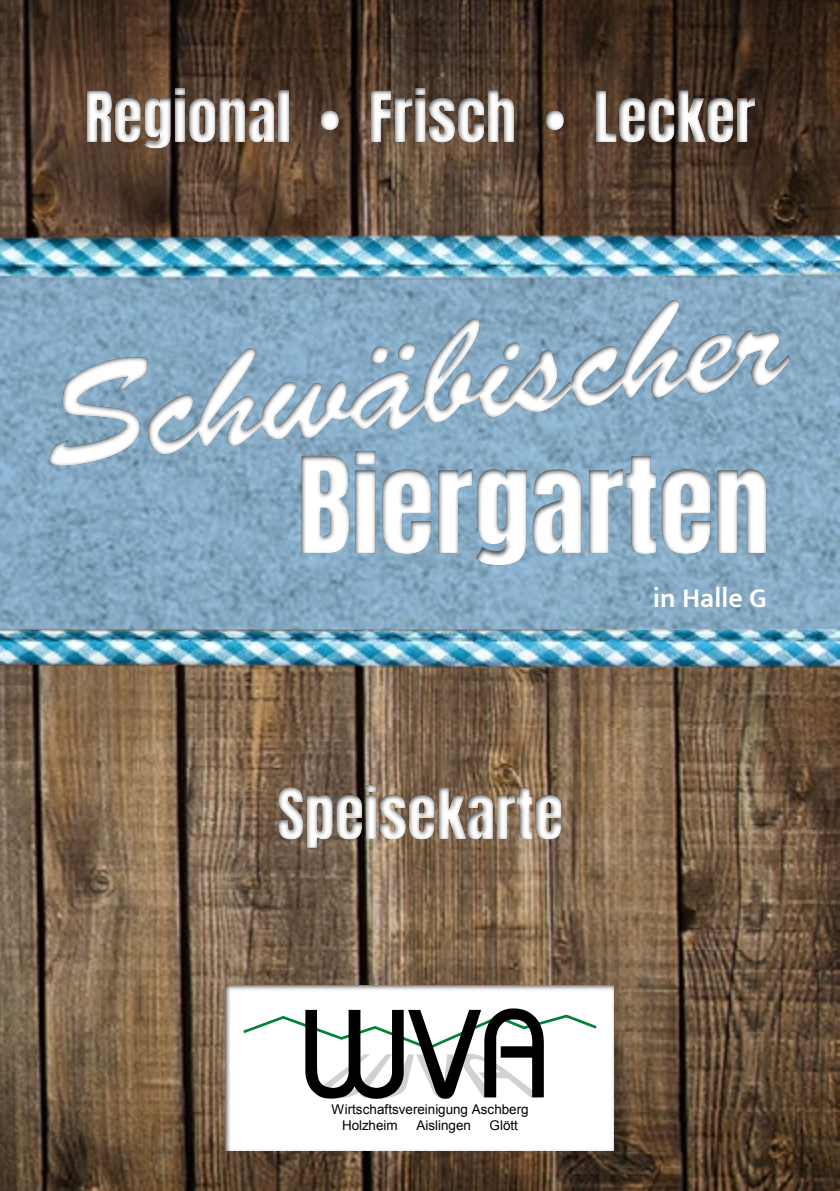
<style>
.page{position:relative;width:840px;height:1191px;background:#fff}
.page>*{position:absolute;margin:0;border:0;box-sizing:border-box;transform-origin:0 0}
.t1{font:144px "Brush Script Std";color:#fff}
.t2{font:113px "Anton";color:#fff}
.t3{font:60px "Anton";color:#fff}
.t4{font:600 28px "Mukta Mahee";color:#fff}
.t5{font:13.4px/15.4px "Arial";color:#000}
</style>
<div class="page">
<img style="left:0;top:0;width:839px;height:1191px">
<img style="left:0;top:292px;width:839px;height:320px">
<div style="left:248px;top:390px;width:591px;height:204px;background:#000;opacity:.75"></div>
<svg style="left:7px;top:292px;width:832px;height:222px;background:#81a4be"></svg>
<div style="left:206px;top:969px;width:423px;height:182px;background:#000;opacity:.75"></div>
<svg style="left:243px;top:1008px;width:353px;height:90px"></svg>
<div style="left:0;top:55px;width:839px;height:130px;background:#000;opacity:.75"></div>
<div style="left:260px;top:752px;width:393px;height:112px;background:#000;opacity:.75"></div>
<img style="left:0;top:217px;width:839px;height:75px">
<img style="left:0;top:612px;width:839px;height:67px">
<h3 class="t3" style="left:84px;top:86px;width:672px">Regional • Frisch • Lecker</h3>
<h1 class="t1" style="left:35px;top:336px;width:747px;rotate:-6deg">Schwäbischer</h1>
<h2 class="t2" style="left:297px;top:448px;width:474px">Biergarten</h2>
<h3 class="t3" style="left:277px;top:783px;width:287px">Speisekarte</h3>
<h3 class="t4" style="left:652px;top:581px;width:116px">in Halle G</h3>
<p class="t5" style="left:342px;top:1102px;width:188px;text-indent:-11px">Wirtschaftsvereinigung Aschberg<br>Holzheim</p>
<p class="t5" style="left:416px;top:1117px;width:56px">Aislingen</p>
<p class="t5" style="left:489px;top:1117px;width:30px">Glött</p>
</div>
